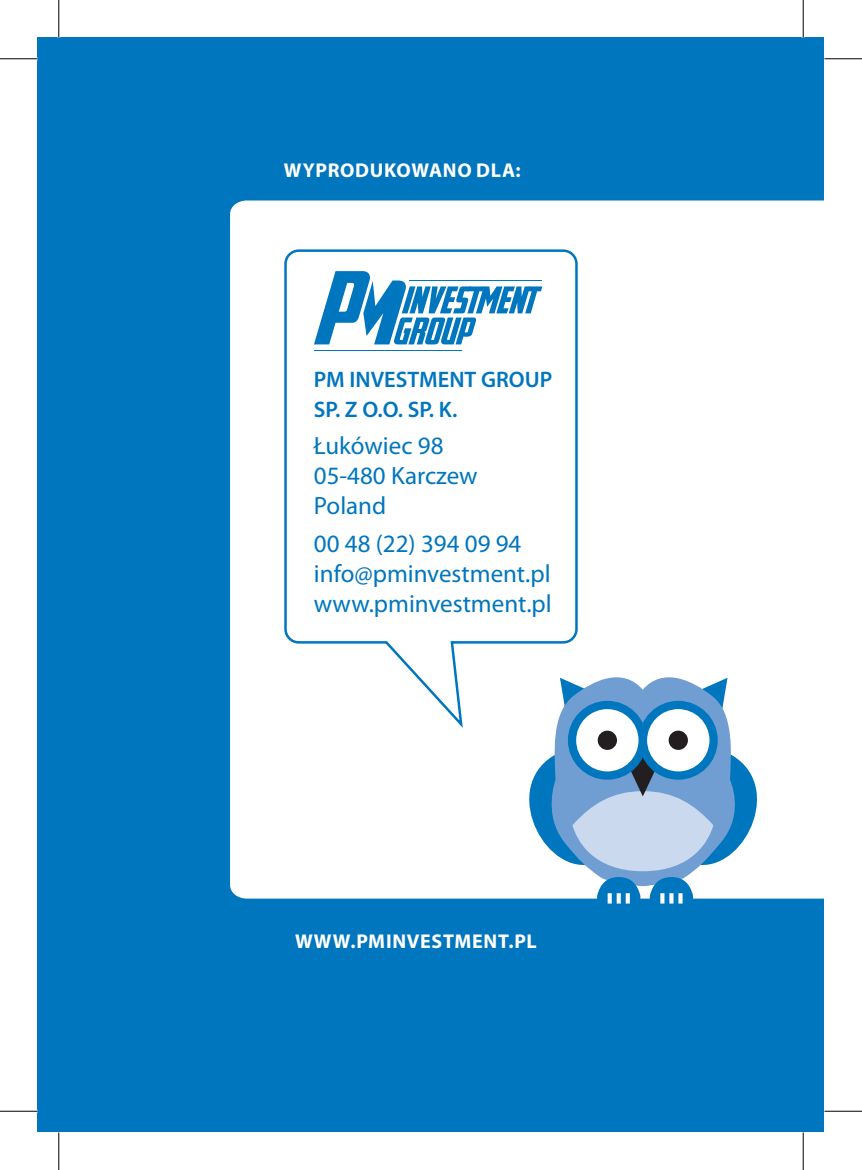
<style>
.page{position:relative;width:862px;height:1170px;background:#fff}
.page>*{position:absolute;margin:0;border:0;box-sizing:border-box;transform-origin:0 0}
.t1{font:25px/30px "Myriad Pro";color:#0076be}
.t2{font:600 22.5px/30px "Myriad Pro";color:#0076be}
.t3{font:700 20px "Myriad Pro";letter-spacing:.035em;color:#fff}
</style>
<div class="page">
<div style="left:38px;top:38px;width:786px;height:1094px;background:#0076be"></div>
<div style="left:230px;top:200px;width:594px;height:699px;background:#fff"></div>
<svg style="left:542px;top:666px;width:203px;height:220px;background:#b4cee8"></svg>
<svg style="left:501px;top:737px;width:284px;height:134px;background:#a8c7e3"></svg>
<svg style="left:643px;top:705px;width:70px;height:70px;background:#deedf6"></svg>
<div style="left:639px;top:701px;width:78px;height:79px;border:8px solid #0076be;border-radius:50%"></div>
<svg style="left:648px;top:877px;width:46px;height:26px"></svg>
<svg style="left:596px;top:877px;width:45px;height:26px"></svg>
<svg style="left:572px;top:705px;width:70px;height:70px;background:#deedf6"></svg>
<div style="left:568px;top:701px;width:79px;height:79px;border:8px solid #0076be;border-radius:50%"></div>
<div style="left:597px;top:731px;width:20px;height:19px;background:#231f20;border-radius:50%"></div>
<div style="left:668px;top:731px;width:20px;height:19px;background:#231f20;border-radius:50%"></div>
<svg style="left:669px;top:893px;width:4px;height:10px"></svg>
<svg style="left:678px;top:893px;width:4px;height:10px"></svg>
<svg style="left:660px;top:893px;width:4px;height:10px"></svg>
<div style="left:616px;top:893px;width:5px;height:10px;background:#fff"></div>
<div style="left:625px;top:893px;width:5px;height:10px;background:#fff"></div>
<svg style="left:607px;top:893px;width:4px;height:10px"></svg>
<div style="left:283px;top:248px;width:296px;height:484px;background:#fff"></div>
<hr style="left:314px;top:350px;width:147px;height:1px;background:#0076be">
<svg style="left:314px;top:271px;width:228px;height:73px"></svg>
<hr style="left:0;top:58px;width:38px;height:1px;background:#000">
<hr style="left:824px;top:58px;width:38px;height:1px;background:#000">
<hr style="left:0;top:1111px;width:38px;height:1px;background:#000">
<hr style="left:824px;top:1111px;width:38px;height:1px;background:#000">
<hr style="left:58px;top:0;width:1px;height:38px;background:#000">
<hr style="left:58px;top:1132px;width:1px;height:38px;background:#000">
<hr style="left:802px;top:0;width:1px;height:38px;background:#000">
<hr style="left:802px;top:1132px;width:1px;height:38px;background:#000">
<p class="t3" style="left:284px;top:159px;width:238px">WYPRODUKOWANO DLA:</p>
<p class="t2" style="left:314px;top:364px;width:240px">PM INVESTMENT GROUP<br>SP. Z O.O. SP. K.</p>
<p class="t1" style="left:314px;top:432px;width:165px">Łukówiec 98<br>05-480 Karczew<br>Poland</p>
<p class="t1" style="left:314px;top:529px;width:239px">00 48 (22) 394 09 94 info@pminvestment.pl www.pminvestment.pl</p>
<p class="t3" style="left:295px;top:930px;width:243px">WWW.PMINVESTMENT.PL</p>
</div>
